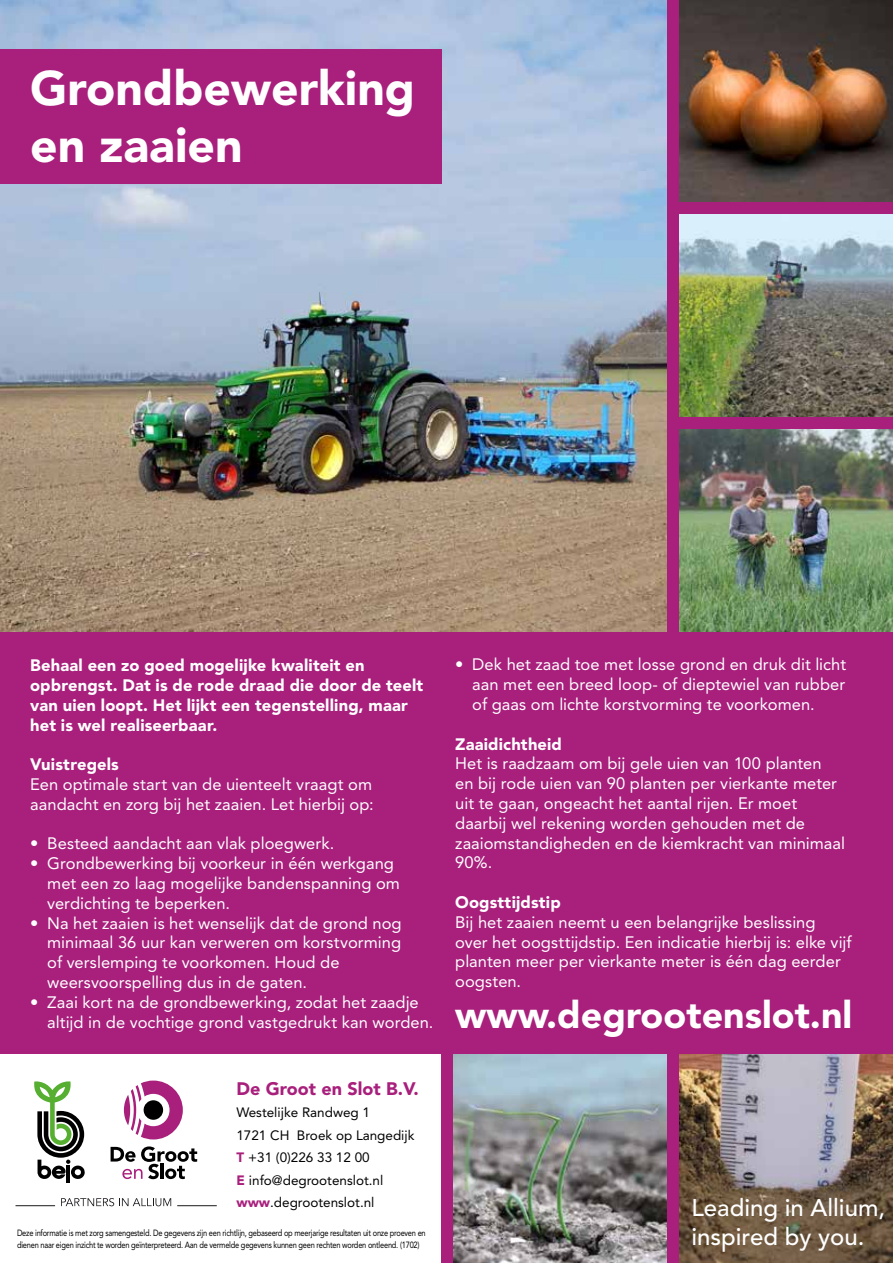
<style>
.page{position:relative;width:893px;height:1263px;background:#a81f7c}
.page>*{position:absolute;margin:0;border:0;box-sizing:border-box;transform-origin:0 0}
.t1{font:900 48px/57.6px "Avenir";color:#fff}
.t2{font:900 37.5px "Avenir";color:#fff}
.t3{font:500 24px/28.8px "Avenir";color:#fff}
.t4{font:900 18px "Avenir";color:#a81f7c}
.t5{font:16.5px/19.8px "Avenir";letter-spacing:.005em;color:#fff}
.t6{font:900 16.5px/19.8px "Avenir";letter-spacing:.01em;color:#fff}
.t7{font:13.5px/22.5px "Avenir";color:#000}
.t8{font:9px/12px "Avenir";letter-spacing:-.03em;color:#000;scale:.83 1}
.s1{font-weight:900;color:#a81f7c}
</style>
<div class="page">
<img style="left:0;top:0;width:667px;height:631px">
<div style="left:0;top:1054px;width:440px;height:209px;background:#fff"></div>
<img style="left:679px;top:1054px;width:214px;height:209px">
<img style="left:679px;top:215px;width:214px;height:202px">
<svg style="left:61px;top:1198px;width:110px;height:8px"></svg>
<hr style="left:16px;top:1205px;width:39px;height:1px;background:#1b181c">
<hr style="left:177px;top:1205px;width:40px;height:1px;background:#1b181c">
<svg style="left:124px;top:1080px;width:59px;height:59px"></svg>
<svg style="left:111px;top:1146px;width:86px;height:33px"></svg>
<div style="left:144px;top:1100px;width:19px;height:20px;background:#000;border-radius:50%"></div>
<hr style="left:66px;top:1165px;width:4px;height:18px;background:#000">
<svg style="left:34px;top:1081px;width:51px;height:98px"></svg>
<img style="left:453px;top:1054px;width:214px;height:209px">
<div style="left:0;top:50px;width:441px;height:134px;background:#a81f7c"></div>
<img style="left:679px;top:429px;width:214px;height:202px">
<img style="left:679px;top:0;width:214px;height:202px">
<h1 class="t1" style="left:30px;top:59px;width:386px">Grondbewerking en zaaien</h1>
<p class="t6" style="left:30px;top:655px;width:395px">Behaal een zo goed mogelijke kwaliteit en opbrengst. Dat is de rode draad die door de teelt van uien loopt. Het lijkt een tegenstelling, maar het is wel realiseerbaar.</p>
<p class="t6" style="left:30px;top:754px;width:90px">Vuistregels</p>
<p class="t5" style="left:30px;top:774px;width:345px">Een optimale start van de uienteelt vraagt om aandacht en zorg bij het zaaien. Let hierbij op:</p>
<p class="t5" style="left:30px;top:834px;width:306px">• Besteed aandacht aan vlak ploegwerk.</p>
<p class="t5" style="left:47px;top:854px;width:354px;text-indent:-17px">• Grondbewerking bij voorkeur in één werkgang met een zo laag mogelijke bandenspanning om verdichting te beperken.</p>
<p class="t5" style="left:47px;top:913px;width:356px;text-indent:-17px">• Na het zaaien is het wenselijk dat de grond nog minimaal 36 uur kan verweren om korstvorming of verslemping te voorkomen. Houd de weersvoorspelling dus in de gaten.</p>
<p class="t5" style="left:47px;top:992px;width:388px;text-indent:-17px">• Zaai kort na de grondbewerking, zodat het zaadje altijd in de vochtige grond vastgedrukt kan worden.</p>
<p class="t4" style="left:236px;top:1078px;width:184px">De Groot en Slot B.V.</p>
<p class="t7" style="left:236px;top:1101px;width:180px">Westelijke Randweg 1<br>1721 CH Broek op Langedijk<br><span class="s1">T</span> +31 (0)226 33 12 00<br><span class="s1">E</span> info@degrootenslot.nl <span class="s1">www</span>.degrootenslot.nl</p>
<p class="t8" style="left:17px;top:1227px;width:494px">Deze informatie is met zorg samengesteld. De gegevens zijn een richtlijn, gebaseerd op meerjarige resultaten uit onze proeven en dienen naar eigen inzicht te worden geïnterpreteerd. Aan de vermelde gegevens kunnen geen rechten worden ontleend. (1702)</p>
<p class="t5" style="left:472px;top:655px;width:375px;text-align:justify;text-indent:-17px">• Dek het zaad toe met losse grond en druk dit licht aan met een breed loop- of dieptewiel van rubber of gaas om lichte korstvorming te voorkomen.</p>
<p class="t6" style="left:455px;top:734px;width:108px">Zaaidichtheid</p>
<p class="t5" style="left:455px;top:754px;width:391px">Het is raadzaam om bij gele uien van 100 planten<br>en bij rode uien van 90 planten per vierkante meter uit te gaan, ongeacht het aantal rijen. Er moet daarbij wel rekening worden gehouden met de zaaiomstandigheden en de kiemkracht van minimaal 90%.</p>
<p class="t6" style="left:455px;top:892px;width:107px">Oogsttijdstip</p>
<p class="t5" style="left:455px;top:912px;width:398px">Bij het zaaien neemt u een belangrijke beslissing over het oogsttijdstip. Een indicatie hierbij is: elke vijf planten meer per vierkante meter is één dag eerder oogsten.</p>
<h2 class="t2" style="left:455px;top:992px;width:399px">www.degrootenslot.nl</h2>
<h3 class="t3" style="left:691px;top:1194px;width:195px">Leading in Allium, inspired by you.</h3>
</div>
